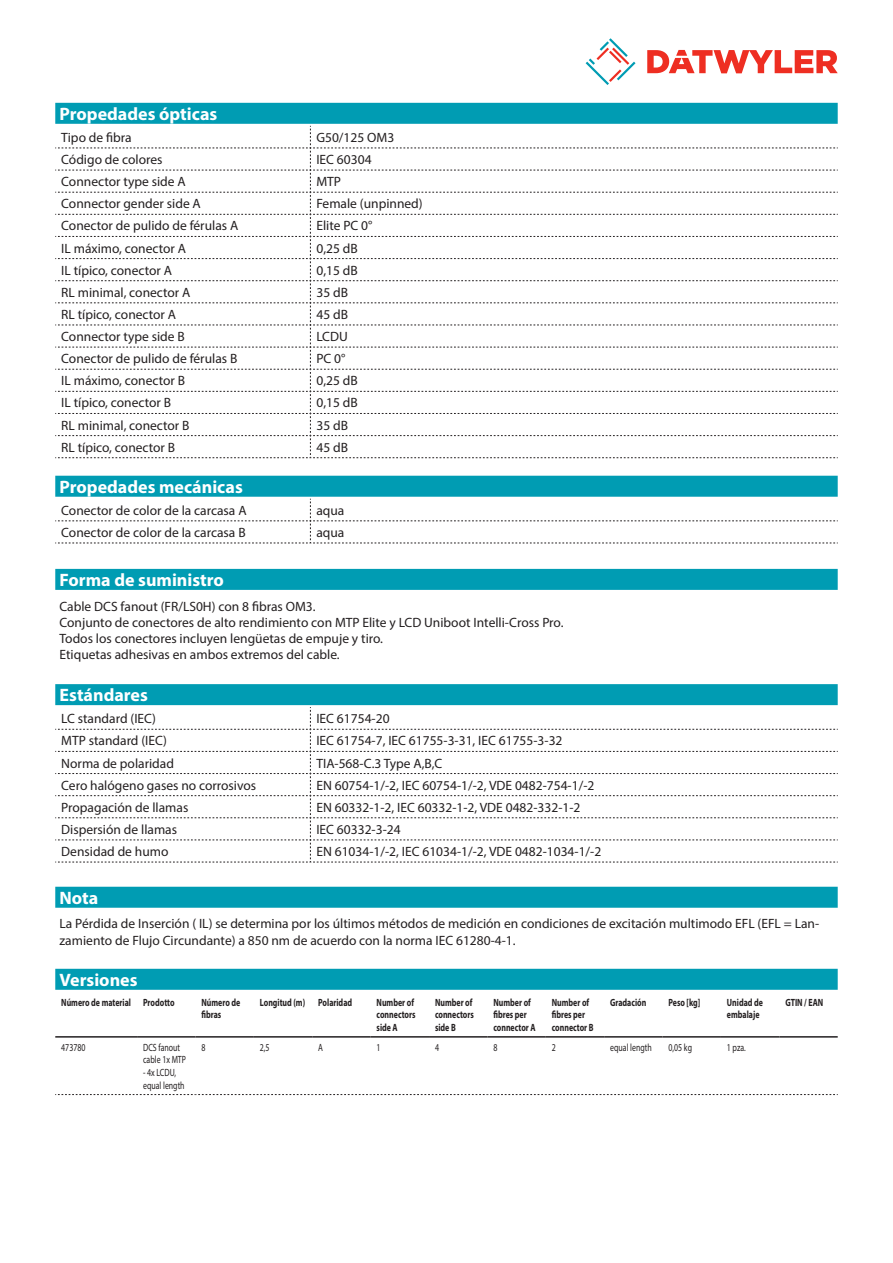
<style>
.page{position:relative;width:893px;height:1263px;background:#fff}
.page>*{position:absolute;margin:0;border:0;box-sizing:border-box;transform-origin:0 0}
.Standard_Head_Proper{font:700 18px "Myriad Pro";color:#fff}
.myriad_light_propert{font:13.5px "Myriad Pro";color:#231f20}
.Standard_text{font:13.5px/16.2px "Myriad Pro";color:#231f20}
.myriadbold{font:700 10.5px/12.6px "Myriad Pro";color:#231f20;scale:.75 1}
.myriadlight{font:10.5px/12.6px "Myriad Pro";color:#231f20;scale:.75 1}
</style>
<div class="page">
<svg style="left:586px;top:38px;width:49px;height:47px"></svg>
<svg style="left:647px;top:50px;width:191px;height:23px"></svg>
<div style="left:55px;top:684px;width:783px;height:21px;background:#009cb3"></div>
<svg style="left:55px;top:707px;width:783px;height:156px"></svg>
<div style="left:55px;top:887px;width:783px;height:21px;background:#009cb3"></div>
<div style="left:55px;top:969px;width:783px;height:21px;background:#009cb3"></div>
<hr style="left:55px;top:1036px;width:82px;height:1px;background:#231f20">
<hr style="left:137px;top:1036px;width:58px;height:1px;background:#231f20">
<hr style="left:195px;top:1036px;width:59px;height:1px;background:#231f20">
<hr style="left:254px;top:1036px;width:58px;height:1px;background:#231f20">
<hr style="left:312px;top:1036px;width:59px;height:1px;background:#231f20">
<hr style="left:371px;top:1036px;width:58px;height:1px;background:#231f20">
<hr style="left:429px;top:1036px;width:58px;height:1px;background:#231f20">
<hr style="left:487px;top:1036px;width:59px;height:1px;background:#231f20">
<hr style="left:546px;top:1036px;width:58px;height:1px;background:#231f20">
<hr style="left:604px;top:1036px;width:58px;height:1px;background:#231f20">
<hr style="left:662px;top:1036px;width:59px;height:1px;background:#231f20">
<hr style="left:721px;top:1036px;width:58px;height:1px;background:#231f20">
<hr style="left:779px;top:1036px;width:59px;height:1px;background:#231f20">
<svg style="left:55px;top:1094px;width:783px;height:1px"></svg>
<div style="left:55px;top:569px;width:783px;height:21px;background:#009cb3"></div>
<div style="left:55px;top:103px;width:783px;height:21px;background:#009cb3"></div>
<svg style="left:55px;top:126px;width:783px;height:332px"></svg>
<div style="left:55px;top:476px;width:783px;height:21px;background:#009cb3"></div>
<svg style="left:55px;top:499px;width:783px;height:45px"></svg>
<p class="Standard_Head_Proper" style="left:60px;top:102px;width:159px">Propedades ópticas</p>
<p class="myriad_light_propert" style="left:61px;top:129px;width:72px">Tipo de fibra</p>
<p class="myriad_light_propert" style="left:316px;top:129px;width:79px">G50/125 OM3</p>
<p class="myriad_light_propert" style="left:61px;top:151px;width:103px">Código de colores</p>
<p class="myriad_light_propert" style="left:316px;top:151px;width:57px">IEC 60304</p>
<p class="myriad_light_propert" style="left:61px;top:173px;width:126px">Connector type side A</p>
<p class="myriad_light_propert" style="left:316px;top:173px;width:26px">MTP</p>
<p class="myriad_light_propert" style="left:61px;top:195px;width:141px">Connector gender side A</p>
<p class="myriad_light_propert" style="left:316px;top:195px;width:108px">Female (unpinned)</p>
<p class="myriad_light_propert" style="left:61px;top:218px;width:179px">Conector de pulido de férulas A</p>
<p class="myriad_light_propert" style="left:316px;top:218px;width:58px">Elite PC 0°</p>
<p class="myriad_light_propert" style="left:61px;top:240px;width:126px">IL máximo, conector A</p>
<p class="myriad_light_propert" style="left:316px;top:240px;width:43px">0,25 dB</p>
<p class="myriad_light_propert" style="left:61px;top:262px;width:112px">IL típico, conector A</p>
<p class="myriad_light_propert" style="left:316px;top:262px;width:43px">0,15 dB</p>
<p class="myriad_light_propert" style="left:61px;top:284px;width:131px">RL minimal, conector A</p>
<p class="myriad_light_propert" style="left:316px;top:284px;width:33px">35 dB</p>
<p class="myriad_light_propert" style="left:61px;top:306px;width:116px">RL típico, conector A</p>
<p class="myriad_light_propert" style="left:316px;top:306px;width:33px">45 dB</p>
<p class="myriad_light_propert" style="left:61px;top:328px;width:125px">Connector type side B</p>
<p class="myriad_light_propert" style="left:316px;top:328px;width:33px">LCDU</p>
<p class="myriad_light_propert" style="left:61px;top:350px;width:178px">Conector de pulido de férulas B</p>
<p class="myriad_light_propert" style="left:316px;top:350px;width:31px">PC 0°</p>
<p class="myriad_light_propert" style="left:61px;top:372px;width:125px">IL máximo, conector B</p>
<p class="myriad_light_propert" style="left:316px;top:372px;width:43px">0,25 dB</p>
<p class="myriad_light_propert" style="left:61px;top:395px;width:111px">IL típico, conector B</p>
<p class="myriad_light_propert" style="left:316px;top:395px;width:43px">0,15 dB</p>
<p class="myriad_light_propert" style="left:61px;top:417px;width:130px">RL minimal, conector B</p>
<p class="myriad_light_propert" style="left:316px;top:417px;width:33px">35 dB</p>
<p class="myriad_light_propert" style="left:61px;top:439px;width:115px">RL típico, conector B</p>
<p class="myriad_light_propert" style="left:316px;top:439px;width:33px">45 dB</p>
<p class="Standard_Head_Proper" style="left:60px;top:475px;width:185px">Propedades mecánicas</p>
<p class="myriad_light_propert" style="left:61px;top:502px;width:187px">Conector de color de la carcasa A</p>
<p class="myriad_light_propert" style="left:316px;top:502px;width:30px">aqua</p>
<p class="myriad_light_propert" style="left:61px;top:524px;width:186px">Conector de color de la carcasa B</p>
<p class="myriad_light_propert" style="left:316px;top:524px;width:30px">aqua</p>
<p class="Standard_Head_Proper" style="left:60px;top:568px;width:166px">Forma de suministro</p>
<p class="Standard_text" style="left:60px;top:598px;width:505px">Cable DCS fanout (FR/LS0H) con 8 fibras OM3.<br>Conjunto de conectores de alto rendimiento con MTP Elite y LCD Uniboot Intelli-Cross Pro.<br>Todos los conectores incluyen lengüetas de empuje y tiro.<br>Etiquetas adhesivas en ambos extremos del cable.</p>
<p class="Standard_Head_Proper" style="left:60px;top:683px;width:90px">Estándares</p>
<p class="myriad_light_propert" style="left:61px;top:710px;width:96px">LC standard (IEC)</p>
<p class="myriad_light_propert" style="left:316px;top:710px;width:75px">IEC 61754-20</p>
<p class="myriad_light_propert" style="left:61px;top:732px;width:107px">MTP standard (IEC)</p>
<p class="myriad_light_propert" style="left:316px;top:732px;width:248px">IEC 61754-7, IEC 61755-3-31, IEC 61755-3-32</p>
<p class="myriad_light_propert" style="left:61px;top:755px;width:114px">Norma de polaridad</p>
<p class="myriad_light_propert" style="left:316px;top:755px;width:127px">TIA-568-C.3 Type A,B,C</p>
<p class="myriad_light_propert" style="left:61px;top:777px;width:196px">Cero halógeno gases no corrosivos</p>
<p class="myriad_light_propert" style="left:316px;top:777px;width:279px">EN 60754-1/-2, IEC 60754-1/-2, VDE 0482-754-1/-2</p>
<p class="myriad_light_propert" style="left:61px;top:799px;width:129px">Propagación de llamas</p>
<p class="myriad_light_propert" style="left:316px;top:799px;width:266px">EN 60332-1-2, IEC 60332-1-2, VDE 0482-332-1-2</p>
<p class="myriad_light_propert" style="left:61px;top:821px;width:117px">Dispersión de llamas</p>
<p class="myriad_light_propert" style="left:316px;top:821px;width:86px">IEC 60332-3-24</p>
<p class="myriad_light_propert" style="left:61px;top:843px;width:109px">Densidad de humo</p>
<p class="myriad_light_propert" style="left:316px;top:843px;width:286px">EN 61034-1/-2, IEC 61034-1/-2, VDE 0482-1034-1/-2</p>
<p class="Standard_Head_Proper" style="left:60px;top:886px;width:40px">Nota</p>
<p class="Standard_text" style="left:60px;top:915px;width:761px">La Pérdida de Inserción ( IL) se determina por los últimos métodos de medición en condiciones de excitación multimodo EFL (EFL = Lan&shy;zamiento de Flujo Circundante) a 850 nm de acuerdo con la norma IEC 61280-4-1.</p>
<p class="Standard_Head_Proper" style="left:60px;top:968px;width:80px">Versiones</p>
<p class="myriadbold" style="left:61px;top:995px;width:95px">Número de material</p>
<p class="myriadbold" style="left:143px;top:995px;width:44px">Prodotto</p>
<p class="myriadbold" style="left:201px;top:995px;width:53px">Número de fibras</p>
<p class="myriadbold" style="left:260px;top:995px;width:62px">Longitud (m)</p>
<p class="myriadbold" style="left:318px;top:995px;width:47px">Polaridad</p>
<p class="myriadbold" style="left:377px;top:995px;width:53px">Number of connectors side A</p>
<p class="myriadbold" style="left:435px;top:995px;width:53px">Number of connectors side B</p>
<p class="myriadbold" style="left:493px;top:995px;width:58px">Number of fibres per connector A</p>
<p class="myriadbold" style="left:552px;top:995px;width:57px">Number of fibres per connector B</p>
<p class="myriadbold" style="left:610px;top:995px;width:50px">Gradación</p>
<p class="myriadbold" style="left:669px;top:995px;width:44px">Peso [kg]</p>
<p class="myriadbold" style="left:727px;top:995px;width:50px">Unidad de embalaje</p>
<p class="myriadbold" style="left:785px;top:995px;width:52px">GTIN / EAN</p>
<p class="myriadlight" style="left:61px;top:1041px;width:34px">473780</p>
<p class="myriadlight" style="left:143px;top:1041px;width:59px">DCS fanout cable 1x MTP</p>
<p class="myriadlight" style="left:143px;top:1066px;width:57px">- 4x LCDU, equal length</p>
<p class="myriadlight" style="left:201px;top:1041px;width:7px">8</p>
<p class="myriadlight" style="left:260px;top:1041px;width:14px">2,5</p>
<p class="myriadlight" style="left:318px;top:1041px;width:8px">A</p>
<p class="myriadlight" style="left:377px;top:1041px;width:7px">1</p>
<p class="myriadlight" style="left:435px;top:1041px;width:7px">4</p>
<p class="myriadlight" style="left:493px;top:1041px;width:7px">8</p>
<p class="myriadlight" style="left:552px;top:1041px;width:7px">2</p>
<p class="myriadlight" style="left:610px;top:1041px;width:57px">equal length</p>
<p class="myriadlight" style="left:669px;top:1041px;width:33px">0,05 kg</p>
<p class="myriadlight" style="left:727px;top:1041px;width:27px">1 pza.</p>
</div>
